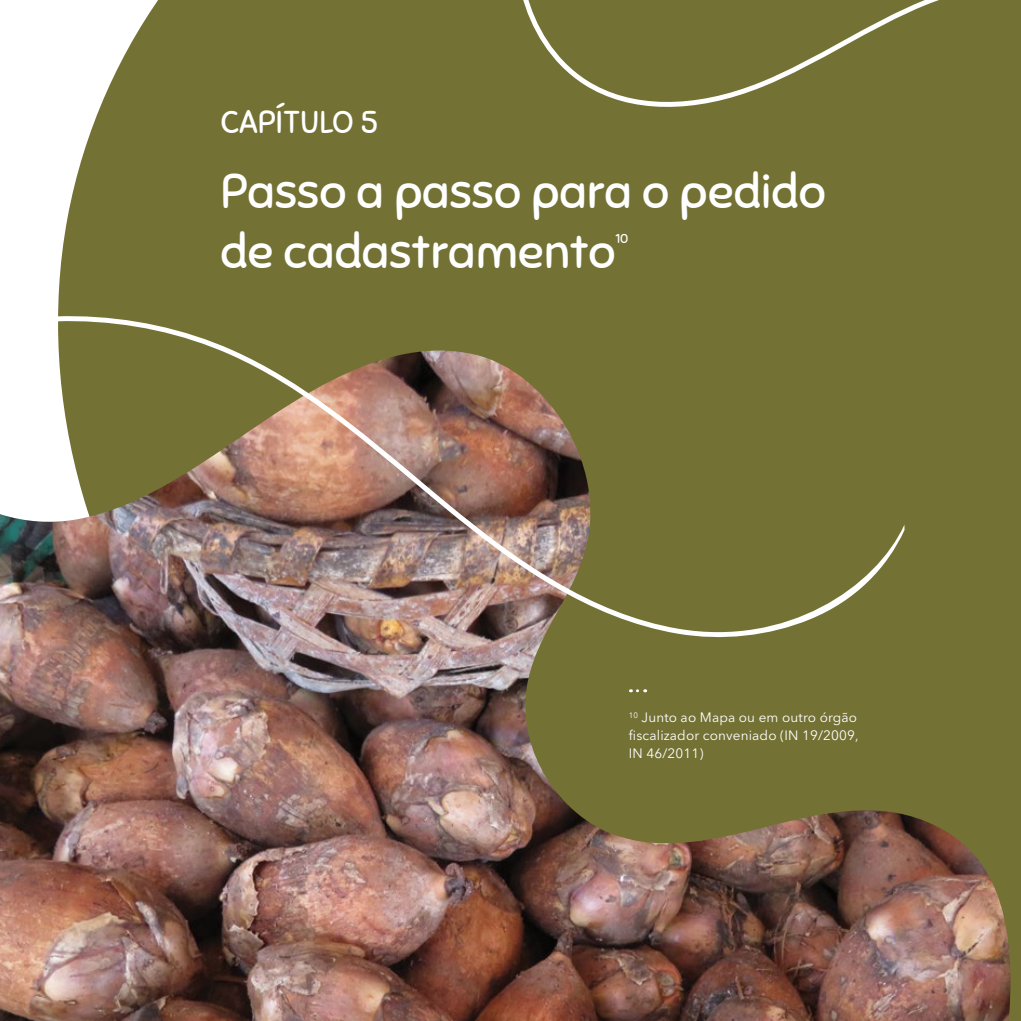
<style>
.page{position:relative;width:1021px;height:1021px;background:#fff}
.page>*{position:absolute;margin:0;border:0;box-sizing:border-box;transform-origin:0 0}
.t1{font:48px/60px "Sniglet";color:#fff}
.t2{font:31.5px "Sniglet";color:#fff}
.t3{font:13.5px/18px "Avenir Next LT Pro";letter-spacing:.01em;color:#fff;text-align:justify}
.t4{font:12.9px "Sniglet";color:#fff}
</style>
<div class="page">
<div style="left:58px;top:0;width:962px;height:1020px;background:#737134"></div>
<img style="left:0;top:350px;width:1012px;height:670px">
<img style="left:0;top:305px;width:904px;height:461px">
<div style="left:513px;top:0;width:507px;height:114px;background:#737134"></div>
<svg style="left:630px;top:689px;width:7px;height:3px"></svg>
<h2 class="t2" style="left:220px;top:103px;width:159px">CAPÍTULO 5</h2>
<h1 class="t1" style="left:220px;top:162px;width:607px">Passo a passo para o pedido de cadastramento</h1>
<p class="t4" style="left:615px;top:231px;width:14px">10</p>
<p class="t3" style="left:629px;top:708px;width:231px"><sup>10</sup> Junto ao Mapa ou em outro órgão fiscalizador conveniado (IN 19/2009, IN 46/2011)</p>
</div>
